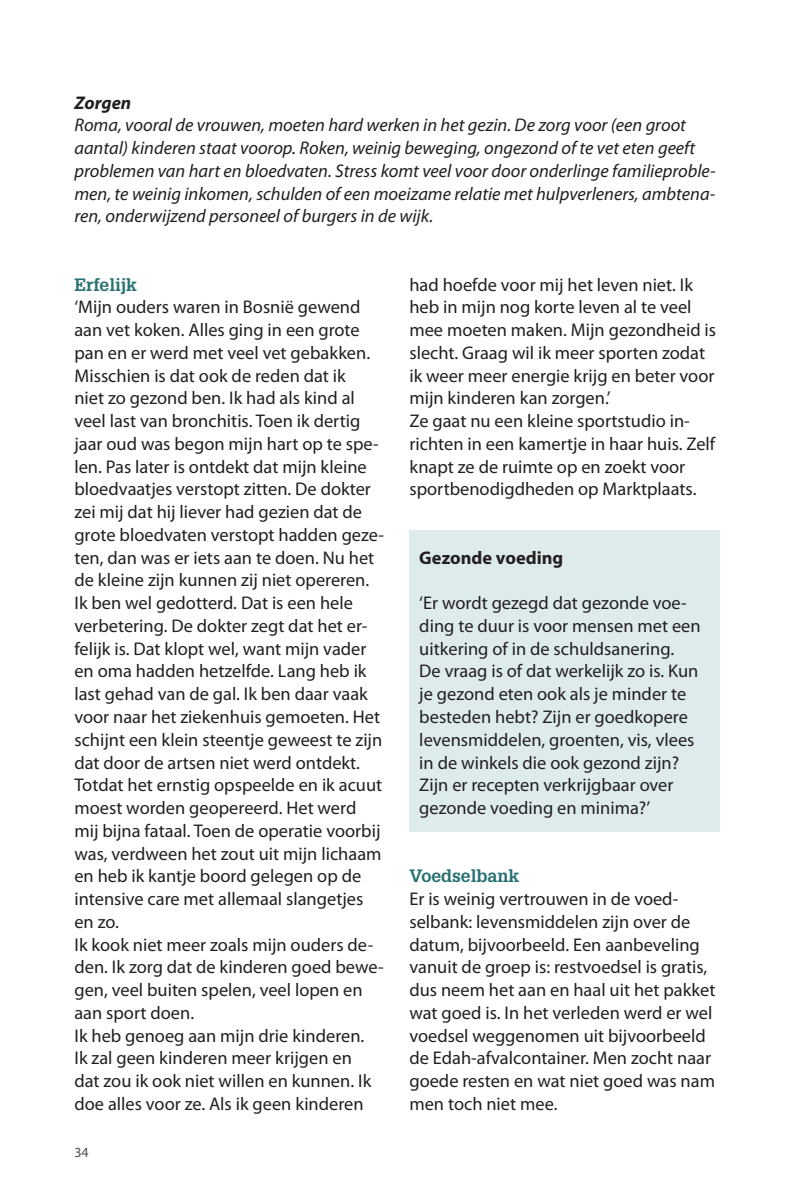
<style>
.page{position:relative;width:794px;height:1191px;background:#fff}
.page>*{position:absolute;margin:0;border:0;box-sizing:border-box;transform-origin:0 0}
.t1{font:18.38px/22.8px "Myriad Pro";color:#231f20}
.t2{font:italic 18.38px/22.8px "Myriad Pro";color:#231f20}
.t3{font:700 18.38px "Myriad Pro";color:#231f20}
.t4{font:italic 700 18.38px "Myriad Pro";color:#231f20}
.t5{font:700 17.5px "Glypha";color:#267172}
.t6{font:14px "Myriad Pro";color:#4b4c4d}
</style>
<div class="page">
<div style="left:409px;top:530px;width:310px;height:302px;background:#deebed"></div>
<p class="t4" style="left:74px;top:90px;width:58px">Zorgen</p>
<p class="t2" style="left:74px;top:113px;width:643px">Roma, vooral de vrouwen, moeten hard werken in het gezin. De zorg voor (een groot aantal) kinderen staat voorop. Roken, weinig beweging, ongezond of te vet eten geeft problemen van hart en bloedvaten. Stress komt veel voor door onderlinge familieproble&shy;men, te weinig inkomen, schulden of een moeizame relatie met hulpverleners, ambtena&shy;ren, onderwijzend personeel of burgers in de wijk.</p>
<p class="t5" style="left:74px;top:273px;width:64px">Erfelijk</p>
<p class="t1" style="left:74px;top:295px;width:311px">‘Mijn ouders waren in Bosnië gewend aan vet koken. Alles ging in een grote pan en er werd met veel vet gebakken.<br>Misschien is dat ook de reden dat ik<br>niet zo gezond ben. Ik had als kind al veel last van bronchitis. Toen ik dertig jaar oud was begon mijn hart op te spe&shy;len. Pas later is ontdekt dat mijn kleine bloedvaatjes verstopt zitten. De dokter zei mij dat hij liever had gezien dat de grote bloedvaten verstopt hadden geze&shy;ten, dan was er iets aan te doen. Nu het de kleine zijn kunnen zij niet opereren.<br>Ik ben wel gedotterd. Dat is een hele verbetering. De dokter zegt dat het er&shy;felijk is. Dat klopt wel, want mijn vader en oma hadden hetzelfde. Lang heb ik last gehad van de gal. Ik ben daar vaak voor naar het ziekenhuis gemoeten. Het schijnt een klein steentje geweest te zijn dat door de artsen niet werd ontdekt.<br>Totdat het ernstig opspeelde en ik acuut moest worden geopereerd. Het werd mij bijna fataal. Toen de operatie voorbij was, verdween het zout uit mijn lichaam en heb ik kantje boord gelegen op de intensive care met allemaal slangetjes en zo.<br>Ik kook niet meer zoals mijn ouders de&shy;den. Ik zorg dat de kinderen goed bewe&shy;gen, veel buiten spelen, veel lopen en aan sport doen.<br>Ik heb genoeg aan mijn drie kinderen.<br>Ik zal geen kinderen meer krijgen en<br>dat zou ik ook niet willen en kunnen. Ik doe alles voor ze. Als ik geen kinderen</p>
<p class="t6" style="left:74px;top:1143px;width:16px">34</p>
<p class="t1" style="left:409px;top:273px;width:308px">had hoefde voor mij het leven niet. Ik heb in mijn nog korte leven al te veel mee moeten maken. Mijn gezondheid is slecht. Graag wil ik meer sporten zodat ik weer meer energie krijg en beter voor mijn kinderen kan zorgen.’<br>Ze gaat nu een kleine sportstudio in&shy;richten in een kamertje in haar huis. Zelf knapt ze de ruimte op en zoekt voor sportbenodigdheden op Marktplaats.</p>
<p class="t3" style="left:419px;top:545px;width:145px">Gezonde voeding</p>
<p class="t1" style="left:419px;top:591px;width:283px">‘Er wordt gezegd dat gezonde voe&shy;ding te duur is voor mensen met een uitkering of in de schuldsanering.<br>De vraag is of dat werkelijk zo is. Kun je gezond eten ook als je minder te besteden hebt? Zijn er goedkopere levensmiddelen, groenten, vis, vlees in de winkels die ook gezond zijn?<br>Zijn er recepten verkrijgbaar over gezonde voeding en minima?’</p>
<p class="t5" style="left:409px;top:865px;width:111px">Voedselbank</p>
<p class="t1" style="left:409px;top:887px;width:308px">Er is weinig vertrouwen in de voed&shy;selbank: levensmiddelen zijn over de datum, bijvoorbeeld. Een aanbeveling vanuit de groep is: restvoedsel is gratis, dus neem het aan en haal uit het pakket wat goed is. In het verleden werd er wel voedsel weggenomen uit bijvoorbeeld de Edah-afvalcontainer. Men zocht naar goede resten en wat niet goed was nam men toch niet mee.</p>
</div>
